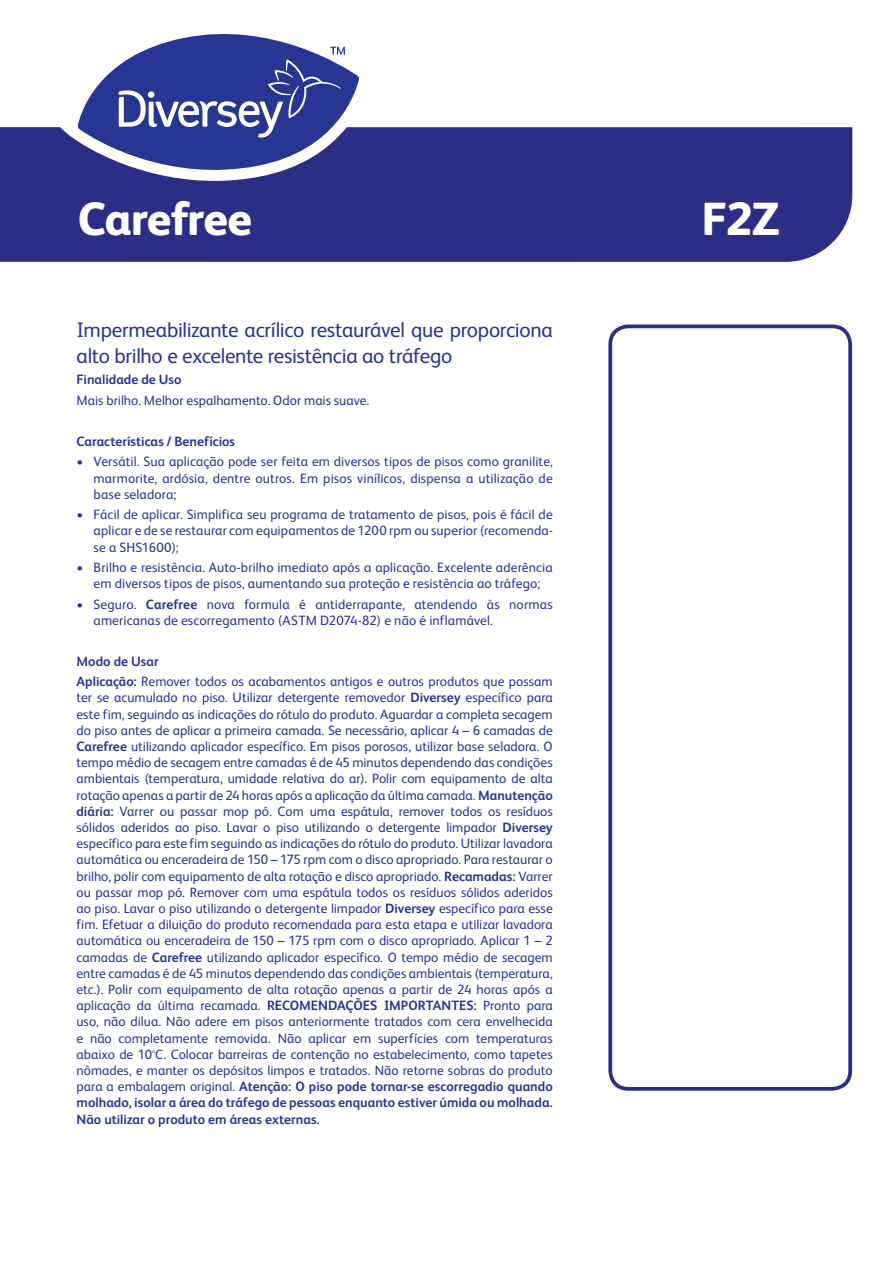
<style>
.page{position:relative;width:893px;height:1263px;background:#fff}
.page>*{position:absolute;margin:0;border:0;box-sizing:border-box;transform-origin:0 0}
.t1{font:800 46.5px "FS Albert Pro";letter-spacing:-.02em;color:#fff}
.Product_Description{font:21px/25.2px "FS Albert Pro";letter-spacing:-.015em;color:#263692}
.Maintext{font:13.5px/16.2px "FS Albert Pro";letter-spacing:.005em;color:#263692;text-align:justify}
.Maintext-2{font:700 13.5px/16.2px "FS Albert Pro";color:#263692;text-align:justify}
.Subheads{font:700 13.5px "FS Albert Pro";color:#263692}
.Bullet_Text{font:700 13.5px "FS Albert Pro";color:#263692}
.Maintext-3{font:5.4px "FS Albert Pro";color:#263692}
.s1{font-weight:700}
.s2{font-weight:400}
</style>
<div class="page">
<div style="left:0;top:127px;width:852px;height:135px;background:#2c2d84"></div>
<svg style="left:608px;top:324px;width:244px;height:767px"></svg>
<svg style="left:58px;top:78px;width:316px;height:103px"></svg>
<svg style="left:78px;top:34px;width:281px;height:148px"></svg>
<svg style="left:119px;top:47px;width:226px;height:91px;background:#4a58a4"></svg>
<p class="t1" style="left:78px;top:183px;width:176px">Carefree</p>
<p class="t1" style="left:701px;top:183px;width:80px">F2Z</p>
<p class="Product_Description" style="left:77px;top:316px;width:478px">Impermeabilizante acrílico restaurável que proporciona alto brilho e excelente resistência ao tráfego</p>
<p class="Subheads" style="left:77px;top:370px;width:107px">Finalidade de Uso</p>
<p class="Maintext" style="left:77px;top:391px;width:294px">Mais brilho. Melhor espalhamento. Odor mais suave.</p>
<p class="Maintext-2" style="left:77px;top:432px;width:160px">Características / Benefícios</p>
<p class="Maintext" style="left:94px;top:453px;width:461px;text-indent:-17px">• Versátil. Sua aplicação pode ser feita em diversos tipos de pisos como granilite, marmorite, ardósia, dentre outros. Em pisos vinílicos, dispensa a utilização de base seladora;</p>
<p class="Maintext" style="left:94px;top:505px;width:461px;text-indent:-17px">• Fácil de aplicar. Simplifica seu programa de tratamento de pisos, pois é fácil de aplicar e de se restaurar com equipamentos de 1200 rpm ou superior (recomenda&shy;se a SHS1600);</p>
<p class="Maintext" style="left:77px;top:558px;width:478px;text-align:center">• Brilho e resistência. Auto-brilho imediato após a aplicação. Excelente aderência em diversos tipos de pisos, aumentando sua proteção e resistência ao tráfego;</p>
<p class="Maintext" style="left:94px;top:595px;width:461px;text-indent:-17px">• Seguro. <span class="s1">Carefree</span> nova formula é antiderrapante, atendendo às normas americanas de escorregamento (ASTM D2074-82) e não é inflamável.</p>
<p class="Bullet_Text" style="left:77px;top:652px;width:84px">Modo de Usar</p>
<p class="Maintext" style="left:77px;top:672px;width:478px"><span class="s1">Aplicação:</span> Remover todos os acabamentos antigos e outros produtos que possam ter se acumulado no piso. Utilizar detergente removedor <span class="s1">Diversey</span> específico para este fim, seguindo as indicações do rótulo do produto. Aguardar a completa secagem do piso antes de aplicar a primeira camada. Se necessário, aplicar 4 – 6 camadas de <span class="s1">Carefree</span> utilizando aplicador específico. Em pisos porosos, utilizar base seladora. O tempo médio de secagem entre camadas é de 45 minutos dependendo das condições ambientais (temperatura, umidade relativa do ar). Polir com equipamento de alta rotação apenas a partir de 24 horas após a aplicação da última camada. <span class="s1">Manutenção diária:</span> Varrer ou passar mop pó. Com uma espátula, remover todos os resíduos sólidos aderidos ao piso. Lavar o piso utilizando o detergente limpador <span class="s1">Diversey </span>específico para este fim seguindo as indicações do rótulo do produto. Utilizar lavadora automática ou enceradeira de 150 – 175 rpm com o disco apropriado. Para restaurar o brilho, polir com equipamento de alta rotação e disco apropriado. <span class="s1">Recamadas:</span> Varrer ou passar mop pó. Remover com uma espátula todos os resíduos sólidos aderidos ao piso. Lavar o piso utilizando o detergente limpador <span class="s1">Diversey</span> específico para esse fim. Efetuar a diluição do produto recomendada para esta etapa e utilizar lavadora automática ou enceradeira de 150 – 175 rpm com o disco apropriado. Aplicar 1 – 2 camadas de <span class="s1">Carefree</span> utilizando aplicador específico. O tempo médio de secagem entre camadas é de 45 minutos dependendo das condições ambientais (temperatura, etc.). Polir com equipamento de alta rotação apenas a partir de 24 horas após a aplicação da última recamada. <span class="s1">RECOMENDAÇÕES IMPORTANTES:</span> Pronto para uso, não dilua. Não adere em pisos anteriormente tratados com cera envelhecida e não completamente removida. Não aplicar em superfícies com temperaturas abaixo de 10 C. Colocar barreiras de contenção no estabelecimento, como tapetes</p>
<p class="Maintext-3" style="left:152px;top:1048px;width:4px">o</p>
<p class="Maintext-2" style="left:77px;top:1062px;width:478px"><span class="s2">nômades, e manter os depósitos limpos e tratados. Não retorne sobras do produto para a embalagem original.</span> Atenção: O piso pode tornar-se escorregadio quando molhado, isolar a área do tráfego de pessoas enquanto estiver úmida ou molhada.<br>Não utilizar o produto em áreas externas.</p>
</div>
